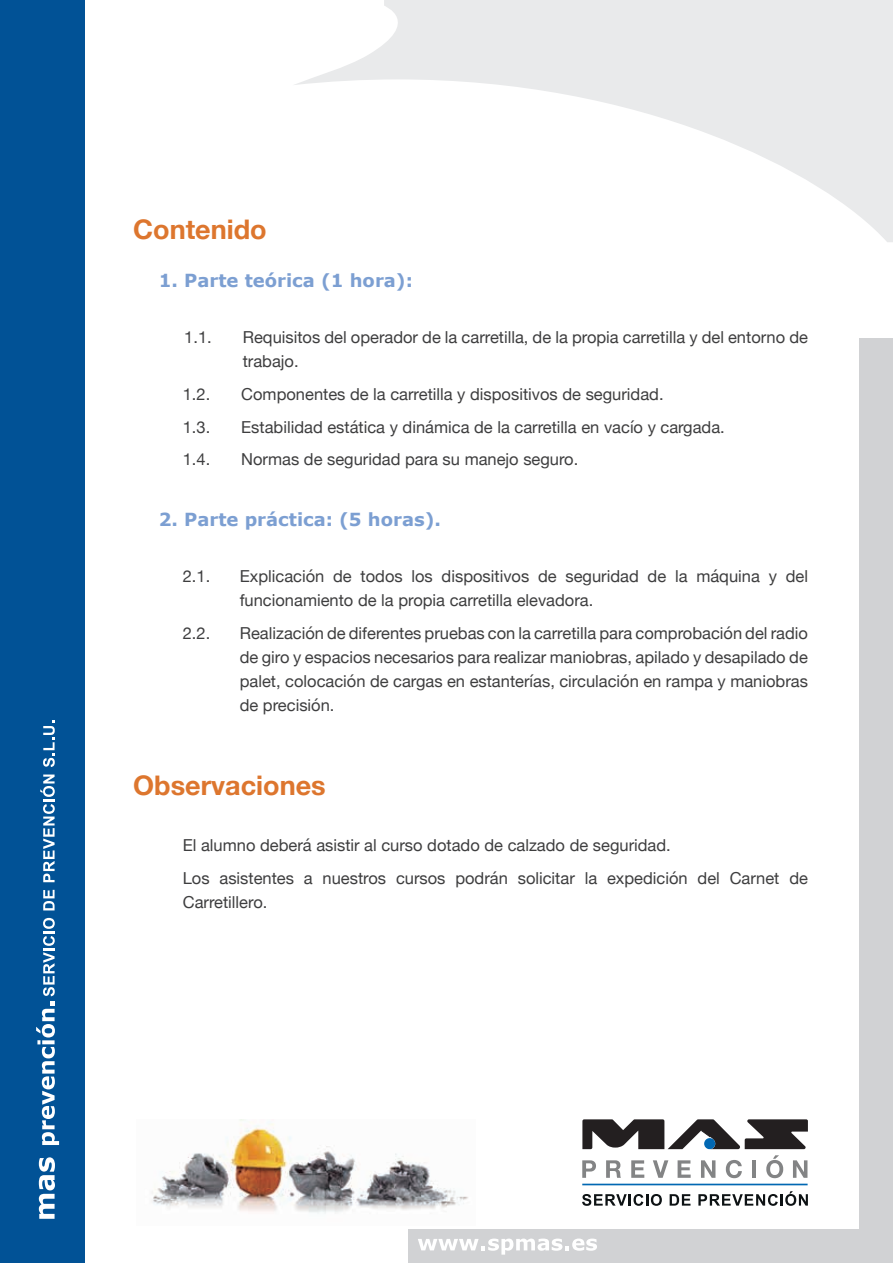
<style>
.page{position:relative;width:893px;height:1263px;background:#fff}
.page>*{position:absolute;margin:0;border:0;box-sizing:border-box;transform-origin:0 0}
.t1{font:700 27px "Helvetica Neue";color:#dd762e}
.t2{font:700 18px "Verdana";color:#7c9fd2}
.t3{font:16.5px/24px "Helvetica Neue";color:#3e3e3f}
</style>
<div class="page">
<svg style="left:294px;top:0;width:599px;height:242px"></svg>
<div style="left:0;top:0;width:85px;height:1263px;background:#015296"></div>
<svg style="left:39px;top:1157px;width:16px;height:62px"></svg>
<svg style="left:36px;top:918px;width:23px;height:227px"></svg>
<svg style="left:43px;top:890px;width:12px;height:20px"></svg>
<svg style="left:40px;top:774px;width:15px;height:108px"></svg>
<svg style="left:43px;top:721px;width:12px;height:46px"></svg>
<div style="left:859px;top:338px;width:34px;height:925px;background:#d1d2d4"></div>
<div style="left:408px;top:1229px;width:485px;height:34px;background:#d1d2d4"></div>
<svg style="left:418px;top:1238px;width:179px;height:16px"></svg>
<img style="left:152px;top:1119px;width:316px;height:95px">
<svg style="left:582px;top:1160px;width:14px;height:18px"></svg>
<svg style="left:606px;top:1160px;width:15px;height:18px"></svg>
<svg style="left:631px;top:1160px;width:13px;height:18px"></svg>
<svg style="left:653px;top:1160px;width:15px;height:18px"></svg>
<svg style="left:678px;top:1160px;width:13px;height:18px"></svg>
<svg style="left:701px;top:1160px;width:14px;height:18px"></svg>
<svg style="left:726px;top:1160px;width:16px;height:18px"></svg>
<hr style="left:752px;top:1160px;width:4px;height:18px;background:#838485">
<svg style="left:766px;top:1155px;width:17px;height:23px"></svg>
<svg style="left:793px;top:1160px;width:14px;height:18px"></svg>
<svg style="left:582px;top:1194px;width:80px;height:12px"></svg>
<svg style="left:670px;top:1194px;width:20px;height:11px"></svg>
<svg style="left:698px;top:1191px;width:110px;height:15px"></svg>
<hr style="left:582px;top:1184px;width:226px;height:1px;background:#0168b3">
<svg style="left:582px;top:1119px;width:226px;height:30px"></svg>
<h1 class="t1" style="left:133px;top:208px;width:135px">Contenido</h1>
<p class="t2" style="left:159px;top:268px;width:256px">1. Parte teórica (1 hora):</p>
<p class="t3" style="left:184px;top:327px;width:29px">1.1.</p>
<p class="t3" style="left:243px;top:327px;width:567px">Requisitos del operador de la carretilla, de la propia carretilla y del entorno de trabajo.</p>
<p class="t3" style="left:183px;top:383px;width:29px">1.2.</p>
<p class="t3" style="left:241px;top:383px;width:424px">Componentes de la carretilla y dispositivos de seguridad.</p>
<p class="t3" style="left:183px;top:416px;width:29px">1.3.</p>
<p class="t3" style="left:241px;top:416px;width:485px">Estabilidad estática y dinámica de la carretilla en vacío y cargada.</p>
<p class="t3" style="left:183px;top:448px;width:29px">1.4.</p>
<p class="t3" style="left:241px;top:448px;width:339px">Normas de seguridad para su manejo seguro.</p>
<p class="t2" style="left:159px;top:506px;width:284px">2. Parte práctica: (5 horas).</p>
<p class="t3" style="left:183px;top:565px;width:29px">2.1.</p>
<p class="t3" style="left:240px;top:565px;width:570px">Explicación de todos los dispositivos de seguridad de la máquina y del funcionamiento de la propia carretilla elevadora.</p>
<p class="t3" style="left:183px;top:622px;width:29px">2.2.</p>
<p class="t3" style="left:240px;top:622px;width:570px;text-align:justify">Realización de diferentes pruebas con la carretilla para comprobación del radio de giro y espacios necesarios para realizar maniobras, apilado y desapilado de palet, colocación de cargas en estanterías, circulación en rampa y maniobras de precisión.</p>
<h1 class="t1" style="left:133px;top:764px;width:194px">Observaciones</h1>
<p class="t3" style="left:183px;top:830px;width:627px;line-height:32.5px">El alumno deberá asistir al curso dotado de calzado de seguridad.<br>Los asistentes a nuestros cursos podrán solicitar la expedición del Carnet de</p>
<p class="t3" style="left:183px;top:891px;width:86px">Carretillero.</p>
</div>
